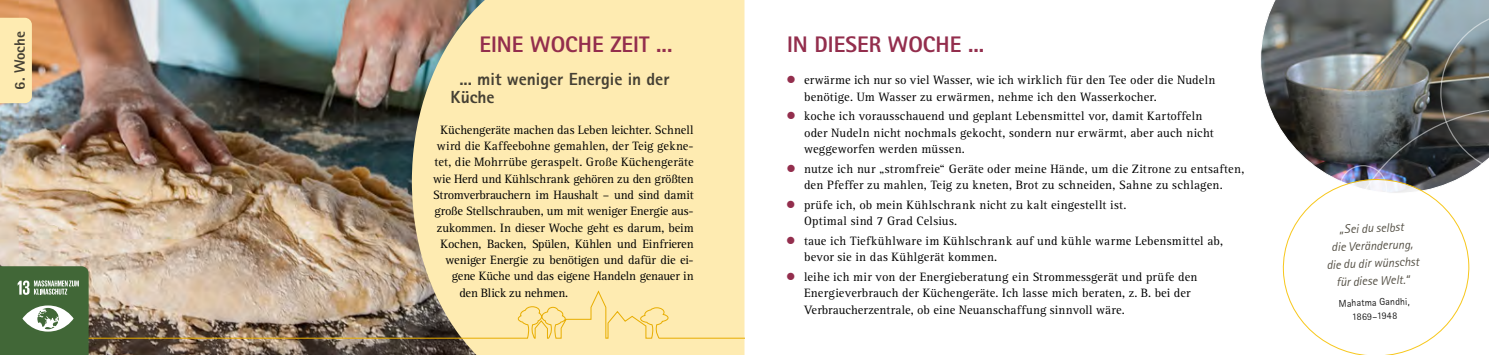
<style>
.page{position:relative;width:1489px;height:355px;background:#fff}
.page>*{position:absolute;margin:0;border:0;box-sizing:border-box;transform-origin:0 0}
.t1{font:800 22.5px "Rotis Sans Serif";color:#932e4d}
.t2{font:800 17.5px/17.5px "Rotis Sans Serif";color:#454034}
.t3{font:800 15px "Rotis Sans Serif";color:#454034}
.t4{font:12.5px/16.2px "Agfa Rotis Serif";letter-spacing:.005em;color:#000}
.t5{font:12.5px/16.2px "Agfa Rotis Serif";letter-spacing:.025em;color:#000}
.t6{font:italic 12.5px/17.5px "Rotis Sans Serif";color:#454034;text-align:center}
.t7{font:12.5px "Agfa Rotis Serif";letter-spacing:-.02em;color:#000}
.t8{font:10px/13.8px "Rotis Sans Serif";color:#000;text-align:center}
</style>
<div class="page">
<img style="left:1261px;top:0;width:227px;height:177px">
<svg style="left:1439px;top:11px;width:49px;height:97px"></svg>
<img style="left:1338px;top:108px;width:150px;height:69px">
<img style="left:0;top:0;width:412px;height:354px">
<svg style="left:1282px;top:177px;width:188px;height:177px"></svg>
<div style="left:412px;top:0;width:332px;height:354px;background:#feebb1"></div>
<svg style="left:89px;top:290px;width:655px;height:48px"></svg>
<div style="left:0;top:18px;width:32px;height:85px;background:#feebb1"></div>
<svg style="left:0;top:266px;width:89px;height:88px"></svg>
<p class="t3" style="left:10px;top:90px;width:60px;rotate:-90deg">6. Woche</p>
<h1 class="t1" style="left:479px;top:30px;width:194px">EINE WOCHE ZEIT ...</h1>
<h2 class="t2" style="left:450px;top:70px;width:220px;text-indent:9px">... mit weniger Energie in der<br>Küche</h2>
<p class="t4" style="left:440px;top:122px;width:254px">Küchengeräte machen das Leben leichter. Schnell</p>
<p class="t4" style="left:437px;top:138px;width:258px">wird die Kaffeebohne gemahlen, der Teig gekne-</p>
<p class="t4" style="left:434px;top:154px;width:261px">tet, die Mohrrübe geraspelt. Große Küchengeräte</p>
<p class="t4" style="left:433px;top:170px;width:262px">wie Herd und Kühlschrank gehören zu den größten</p>
<p class="t4" style="left:433px;top:187px;width:262px">Stromverbrauchern im Haushalt – und sind damit</p>
<p class="t4" style="left:434px;top:203px;width:261px">große Stellschrauben, um mit weniger Energie aus-</p>
<p class="t4" style="left:437px;top:219px;width:258px">zukommen. In dieser Woche geht es darum, beim</p>
<p class="t4" style="left:440px;top:235px;width:254px">Kochen, Backen, Spülen, Kühlen und Einfrieren</p>
<p class="t4" style="left:445px;top:252px;width:249px">weniger Energie zu benötigen und dafür die ei-</p>
<p class="t7" style="left:452px;top:269px;width:243px">gene Küche und das eigene Handeln genauer in</p>
<p class="t4" style="left:459px;top:284px;width:110px">den Blick zu nehmen.</p>
<h1 class="t1" style="left:787px;top:30px;width:199px">IN DIESER WOCHE ...</h1>
<p class="t4" style="left:804px;top:72px;width:413px">erwärme ich nur so viel Wasser, wie ich wirklich für den Tee oder die Nudeln benötige. Um Wasser zu erwärmen, nehme ich den Wasserkocher.</p>
<p class="t4" style="left:804px;top:108px;width:411px">koche ich vorausschauend und geplant Lebensmittel vor, damit Kartoffeln oder Nudeln nicht nochmals gekocht, sondern nur erwärmt, aber auch nicht weggeworfen werden müssen.</p>
<p class="t4" style="left:804px;top:161px;width:442px">nutze ich nur „stromfreie“ Geräte oder meine Hände, um die Zitrone zu entsaften, den Pfeffer zu mahlen, Teig zu kneten, Brot zu schneiden, Sahne zu schlagen.</p>
<p class="t5" style="left:804px;top:197px;width:324px">prüfe ich, ob mein Kühlschrank nicht zu kalt eingestellt ist.<br>Optimal sind 7 Grad Celsius.</p>
<p class="t4" style="left:804px;top:233px;width:420px">taue ich Tiefkühlware im Kühlschrank auf und kühle warme Lebensmittel ab, bevor sie in das Kühlgerät kommen.</p>
<p class="t4" style="left:804px;top:269px;width:395px">leihe ich mir von der Energieberatung ein Strommessgerät und prüfe den<br>Energieverbrauch der Küchengeräte. Ich lasse mich beraten, z. B. bei der<br>Verbraucherzentrale, ob eine Neuanschaffung sinnvoll wäre.</p>
<p class="t6" style="left:1324px;top:221px;width:94px;rotate:-2deg">„Sei du selbst<br>die Veränderung, die du dir wünschst für diese Welt.“</p>
<p class="t8" style="left:1338px;top:296px;width:72px;rotate:-2deg">Mahatma Gandhi,<br>1869–1948</p>
</div>
